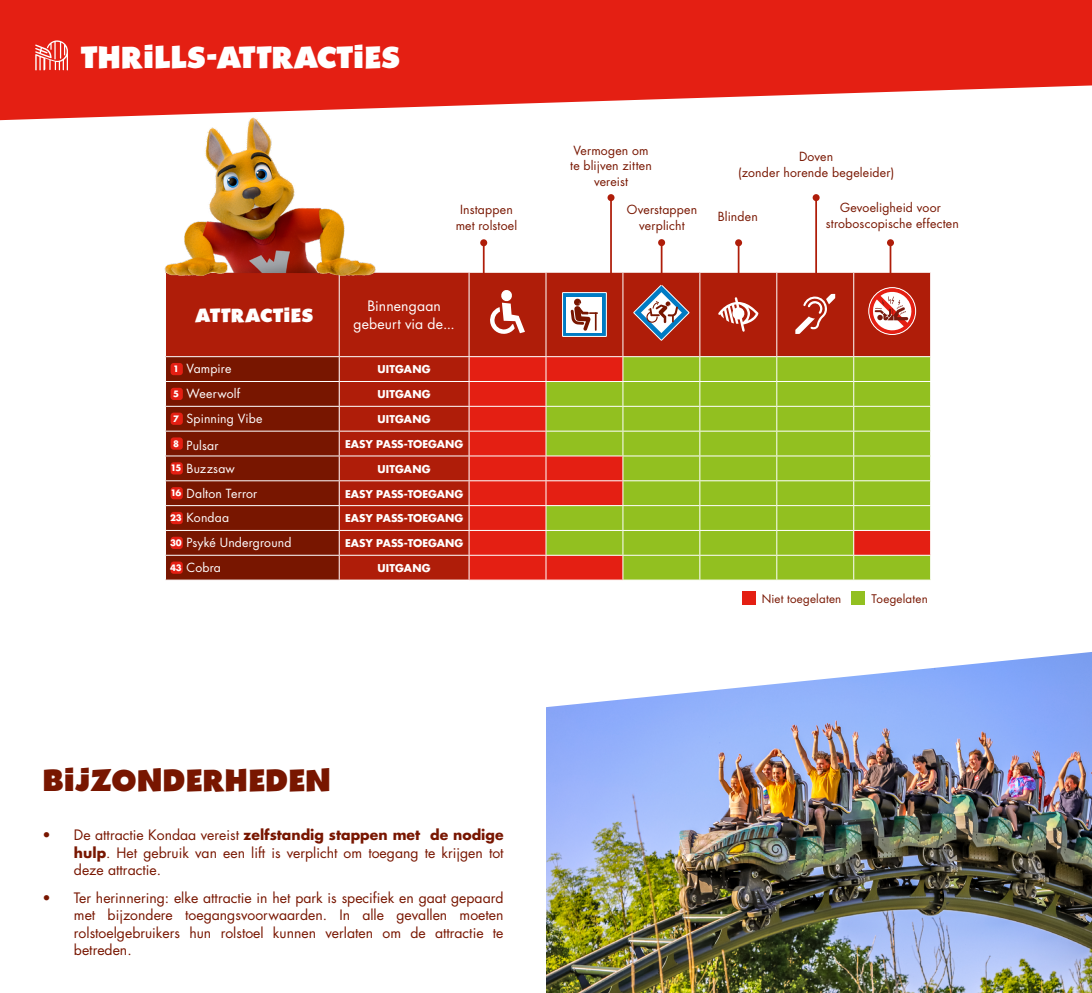
<style>
.page{position:relative;width:1092px;height:993px;background:#fff}
.page>*{position:absolute;margin:0;border:0;box-sizing:border-box;transform-origin:0 0}
.t1{font:700 28px "Walibi";color:#fff}
.t2{font:700 28px "Walibi";color:#781600}
.t3{font:700 17.5px "Walibi";letter-spacing:.01em;color:#fff}
.t4{font:14px/17.5px "Futura";color:#781600;text-align:justify}
.t5{font:14px/17.5px "Futura Std";letter-spacing:.01em;color:#fff;text-align:center}
.t6{font:12.25px/15.8px "Futura Std";letter-spacing:.015em;color:#781600;text-align:center}
.t7{font:12.25px "Futura Std";letter-spacing:.015em;color:#fff}
.t8{font:11.55px "Futura Std";letter-spacing:.02em;color:#781600}
.t9{font:700 10.5px "Futura Std";letter-spacing:.005em;color:#fff}
.s1{font-weight:700;font-size:8.58px}
.s2{font-weight:700}
</style>
<div class="page">
<svg style="left:165px;top:272px;width:766px;height:308px;background:#a86a24"></svg>
<div style="left:868px;top:287px;width:47px;height:47px;border:1px solid #fff;border-radius:50%"></div>
<div style="left:171px;top:437px;width:12px;height:12px;background:#e41f13;border-radius:3px"></div>
<div style="left:171px;top:462px;width:12px;height:12px;background:#e41f13;border-radius:3px"></div>
<div style="left:171px;top:487px;width:12px;height:12px;background:#e41f13;border-radius:3px"></div>
<div style="left:171px;top:511px;width:12px;height:13px;background:#e41f13;border-radius:3px"></div>
<div style="left:171px;top:536px;width:12px;height:12px;background:#e41f13;border-radius:3px"></div>
<div style="left:171px;top:561px;width:12px;height:12px;background:#e41f13;border-radius:3px"></div>
<svg style="left:0;top:0;width:1091px;height:120px;background:#e84137"></svg>
<img style="left:546px;top:652px;width:545px;height:340px">
<svg style="left:35px;top:39px;width:33px;height:31px"></svg>
<hr style="left:483px;top:243px;width:1px;height:42px;background:#af1d09">
<div style="left:480px;top:239px;width:7px;height:7px;background:#af1d09;border-radius:50%"></div>
<hr style="left:610px;top:197px;width:2px;height:89px;background:#af1d09">
<div style="left:607px;top:194px;width:7px;height:7px;background:#af1d09;border-radius:50%"></div>
<hr style="left:660px;top:242px;width:2px;height:43px;background:#af1d09">
<div style="left:658px;top:239px;width:7px;height:7px;background:#af1d09;border-radius:50%"></div>
<hr style="left:737px;top:243px;width:2px;height:42px;background:#af1d09">
<div style="left:735px;top:239px;width:7px;height:7px;background:#af1d09;border-radius:50%"></div>
<hr style="left:889px;top:243px;width:2px;height:42px;background:#af1d09">
<svg style="left:886px;top:239px;width:7px;height:7px"></svg>
<hr style="left:815px;top:197px;width:2px;height:90px;background:#af1d09">
<div style="left:812px;top:194px;width:7px;height:7px;background:#af1d09;border-radius:50%"></div>
<div style="left:742px;top:591px;width:13px;height:13px;background:#e41f13"></div>
<div style="left:851px;top:591px;width:14px;height:13px;background:#92c020"></div>
<img style="left:107px;top:49px;width:308px;height:395px">
<h1 class="t1" style="left:81px;top:39px;width:320px">THRILLS-ATTRACTIES</h1>
<p class="t6" style="left:570px;top:142px;width:83px">Vermogen om te blijven zitten vereist</p>
<p class="t6" style="left:738px;top:148px;width:158px">Doven<br>(zonder horende begeleider)</p>
<p class="t6" style="left:455px;top:202px;width:63px">Instappen met rolstoel</p>
<p class="t6" style="left:626px;top:202px;width:72px">Overstappen verplicht</p>
<p class="t6" style="left:717px;top:209px;width:42px">Blinden</p>
<p class="t6" style="left:825px;top:200px;width:135px">Gevoeligheid voor stroboscopische effecten</p>
<p class="t3" style="left:195px;top:303px;width:120px">ATTRACTIES</p>
<p class="t5" style="left:353px;top:297px;width:103px">Binnengaan gebeurt via de...</p>
<p class="t7" style="left:173px;top:361px;width:60px"><span class="s1">1</span> Vampire</p>
<p class="t9" style="left:377px;top:362px;width:55px">UITGANG</p>
<p class="t7" style="left:173px;top:386px;width:69px"><span class="s1">5</span> Weerwolf</p>
<p class="t9" style="left:377px;top:387px;width:55px">UITGANG</p>
<p class="t7" style="left:173px;top:410px;width:91px"><span class="s1">7</span> Spinning Vibe</p>
<p class="t9" style="left:377px;top:412px;width:55px">UITGANG</p>
<p class="t7" style="left:173px;top:437px;width:47px"><sup>8</sup> Pulsar</p>
<p class="t9" style="left:345px;top:437px;width:119px">EASY PASS-TOEGANG</p>
<p class="t7" style="left:171px;top:460px;width:66px"><span class="s1">15</span> Buzzsaw</p>
<p class="t9" style="left:377px;top:461px;width:55px">UITGANG</p>
<p class="t7" style="left:170px;top:485px;width:88px"><span class="s1">16</span> Dalton Terror</p>
<p class="t9" style="left:345px;top:486px;width:119px">EASY PASS-TOEGANG</p>
<p class="t7" style="left:170px;top:510px;width:60px"><span class="s1">23</span> Kondaa</p>
<p class="t9" style="left:345px;top:511px;width:119px">EASY PASS-TOEGANG</p>
<p class="t7" style="left:170px;top:534px;width:123px"><span class="s1">30</span> Psyké Underground</p>
<p class="t9" style="left:345px;top:536px;width:119px">EASY PASS-TOEGANG</p>
<p class="t7" style="left:170px;top:559px;width:52px"><span class="s1">43</span> Cobra</p>
<p class="t9" style="left:377px;top:561px;width:55px">UITGANG</p>
<h1 class="t2" style="left:42px;top:762px;width:290px">BIJZONDERHEDEN</h1>
<p class="t4" style="left:74px;top:826px;width:431px;text-indent:-31px">• De attractie Kondaa vereist <span class="s2">zelfstandig stappen met de nodige hulp</span>. Het gebruik van een lift is verplicht om toegang te krijgen tot deze attractie.</p>
<p class="t4" style="left:74px;top:888px;width:431px;text-indent:-31px">• Ter herinnering: elke attractie in het park is specifiek en gaat gepaard met bijzondere toegangsvoorwaarden. In alle gevallen moeten rolstoelgebruikers hun rolstoel kunnen verlaten om de attractie te betreden.</p>
<p class="t8" style="left:761px;top:591px;width:81px">Niet toegelaten</p>
<p class="t8" style="left:871px;top:591px;width:58px">Toegelaten</p>
</div>
